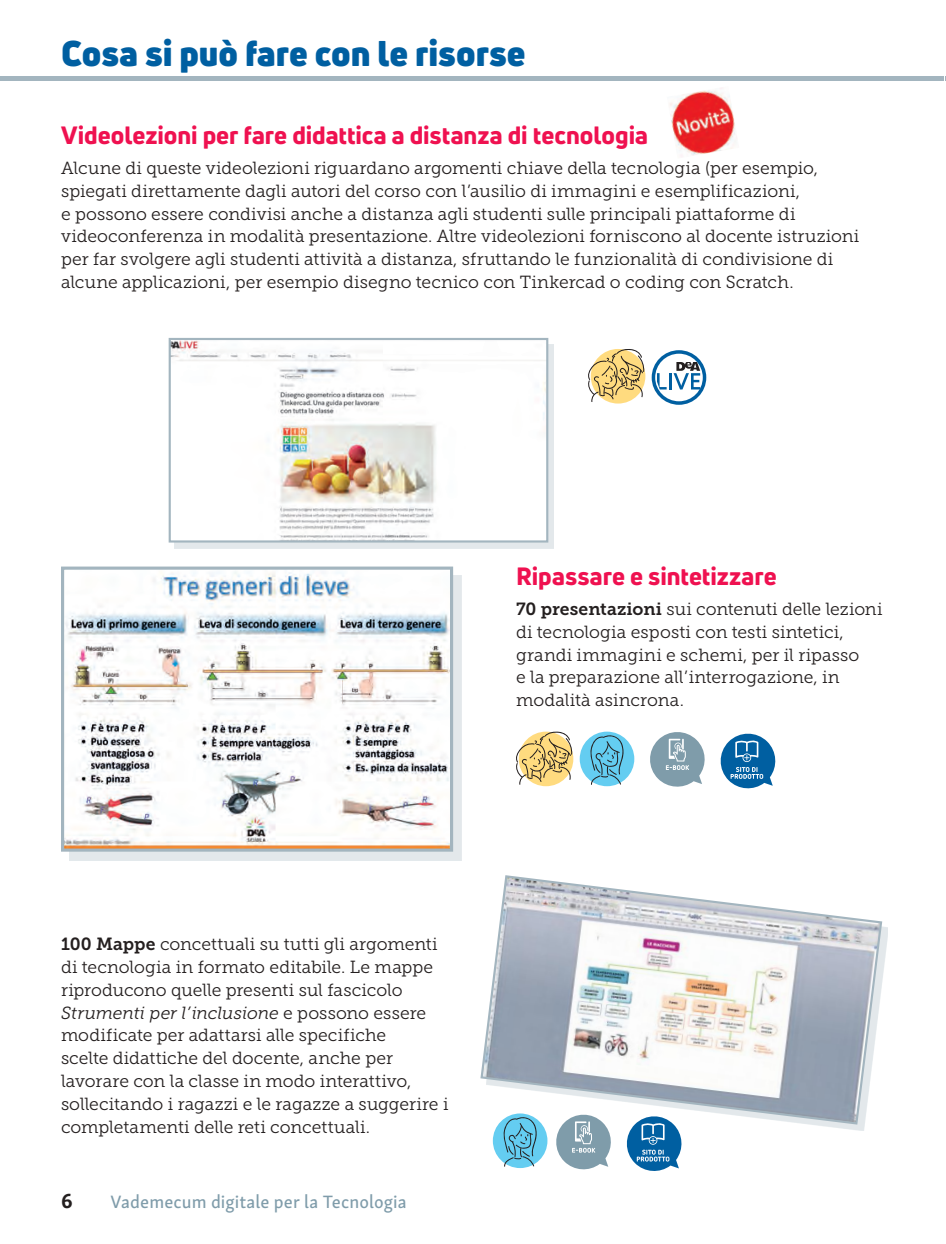
<style>
.page{position:relative;width:946px;height:1244px;background:#fff}
.page>*{position:absolute;margin:0;border:0;box-sizing:border-box;transform-origin:0 0}
.t1{font:900 35px "Uni Neue";color:#005fa1}
.t2{font:800 24.5px "Uni Neue";color:#ef1150}
.t3{font:700 21px "Skolar Sans Pro";color:#241f1f}
.t4{font:500 18.38px "Skolar Sans Pro";letter-spacing:.005em;color:#7f9caa}
.t5{font:17.5px/22.8px "Museo Slab 300";color:#241f1f}
.s1{font-family:"Museo Slab 700"}
.s2{font-style:italic}
</style>
<div class="page">
<div style="left:0;top:76px;width:943px;height:5px;background:#a3b5bf"></div>
<div style="left:174px;top:344px;width:380px;height:204px;background:#a3b5bf;opacity:.3"></div>
<img style="left:172px;top:341px;width:373px;height:198px">
<div style="left:169px;top:338px;width:379px;height:204px;border:2px solid #a3b5bf"></div>
<div style="left:486px;top:880px;width:402px;height:250px;background:#a3b5bf;opacity:.3"></div>
<svg style="left:480px;top:875px;width:403px;height:250px"></svg>
<div style="left:70px;top:575px;width:392px;height:285px;background:#a3b5bf;opacity:.3"></div>
<img style="left:65px;top:571px;width:384px;height:276px">
<div style="left:61px;top:566px;width:392px;height:285px;border:3px solid #a3b5bf"></div>
<svg style="left:516px;top:731px;width:56px;height:53px"></svg>
<div style="left:579px;top:731px;width:55px;height:55px;background:#64cdf1;border-radius:50%"></div>
<svg style="left:589px;top:732px;width:34px;height:52px"></svg>
<div style="left:493px;top:1113px;width:54px;height:54px;background:#64cdf1;border-radius:50%"></div>
<svg style="left:502px;top:1114px;width:35px;height:52px"></svg>
<svg style="left:588px;top:349px;width:56px;height:53px"></svg>
<svg style="left:653px;top:352px;width:51px;height:51px"></svg>
<div style="left:651px;top:350px;width:55px;height:54px;border:4px solid #005fa1;border-radius:50%"></div>
<svg style="left:657px;top:373px;width:9px;height:16px"></svg>
<hr style="left:668px;top:373px;width:3px;height:16px;background:#005fa1">
<svg style="left:673px;top:362px;width:27px;height:27px"></svg>
<svg style="left:650px;top:732px;width:55px;height:55px"></svg>
<svg style="left:720px;top:733px;width:56px;height:56px"></svg>
<svg style="left:553px;top:1111px;width:60px;height:59px"></svg>
<svg style="left:624px;top:1113px;width:60px;height:58px"></svg>
<img style="left:669px;top:88px;width:68px;height:69px">
<h1 class="t1" style="left:61px;top:29px;width:466px">Cosa si può fare con le risorse</h1>
<h2 class="t2" style="left:61px;top:118px;width:588px">Videolezioni per fare didattica a distanza di tecnologia</h2>
<p class="t5" style="left:61px;top:157px;width:799px">Alcune di queste videolezioni riguardano argomenti chiave della tecnologia (per esempio, spiegati direttamente dagli autori del corso con l’ausilio di immagini e esemplificazioni,<br>e possono essere condivisi anche a distanza agli studenti sulle principali piattaforme di videoconferenza in modalità presentazione. Altre videolezioni forniscono al docente istruzioni per far svolgere agli studenti attività a distanza, sfruttando le funzionalità di condivisione di alcune applicazioni, per esempio disegno tecnico con Tinkercad o coding con Scratch.</p>
<h2 class="t2" style="left:516px;top:559px;width:262px">Ripassare e sintetizzare</h2>
<p class="t5" style="left:516px;top:597px;width:368px"><span class="s1">70 presentazioni</span> sui contenuti delle lezioni di tecnologia esposti con testi sintetici, grandi immagini e schemi, per il ripasso<br>e la preparazione all’interrogazione, in modalità asincrona.</p>
<p class="t5" style="left:61px;top:932px;width:389px"><span class="s1">100 Mappe</span> concettuali su tutti gli argomenti di tecnologia in formato editabile. Le mappe riproducono quelle presenti sul fascicolo <span class="s2">Strumenti per l’inclusione</span> e possono essere modificate per adattarsi alle specifiche<br>scelte didattiche del docente, anche per lavorare con la classe in modo interattivo, sollecitando i ragazzi e le ragazze a suggerire i completamenti delle reti concettuali.</p>
<p class="t3" style="left:61px;top:1183px;width:13px">6</p>
<p class="t4" style="left:111px;top:1187px;width:297px">Vademecum digitale per la Tecnologia</p>
</div>
